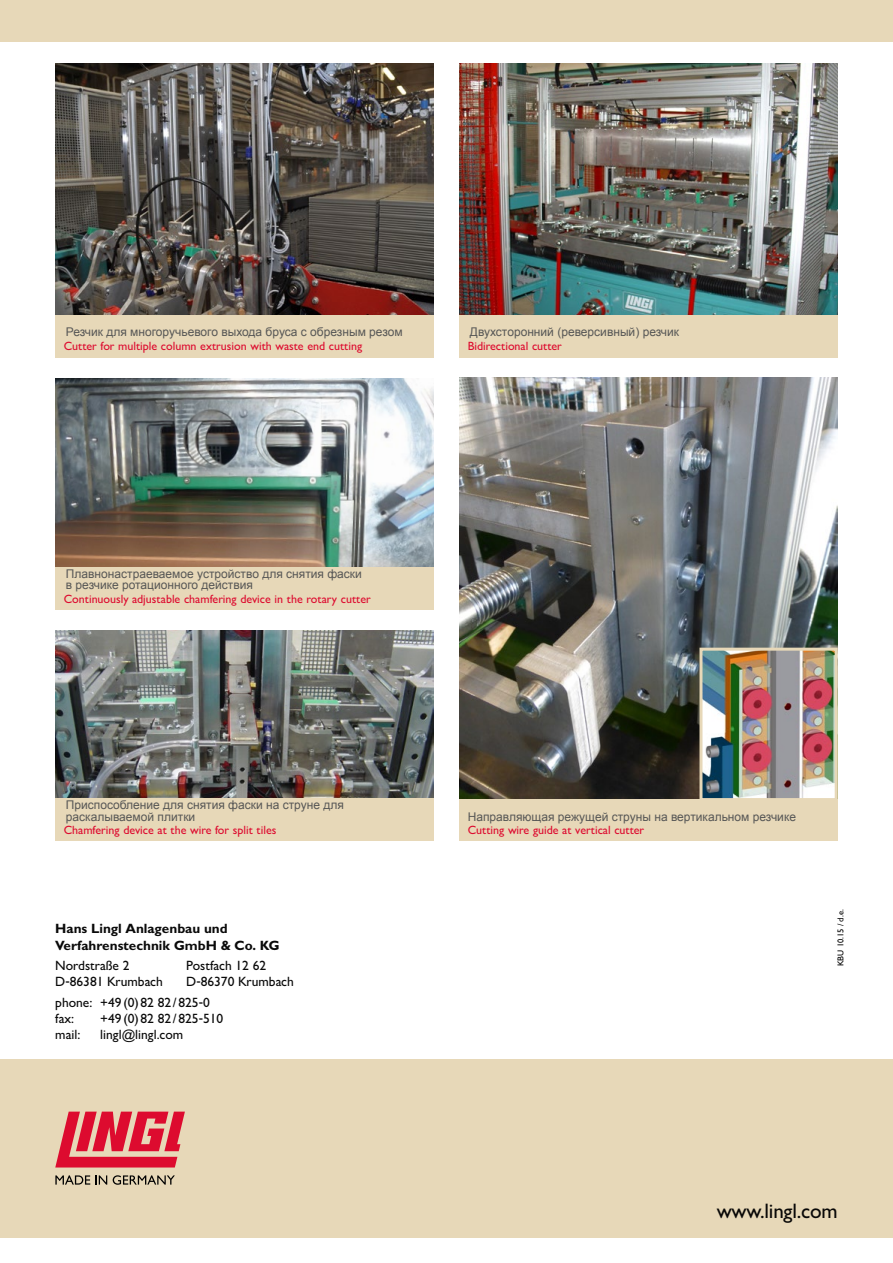
<style>
.page{position:relative;width:893px;height:1263px;background:#fff}
.page>*{position:absolute;margin:0;border:0;box-sizing:border-box;transform-origin:0 0}
.t1{font:500 21px "Gill Sans MT Pro";letter-spacing:-.01em;color:#0a0a0a}
.t2{font:500 13.5px/16.2px "Gill Sans MT Pro";color:#0a0a0a}
.t3{font:700 13.5px/16.2px "Gill Sans MT Pro";color:#0a0a0a}
.t4{font:12px/11.2px "Arial";color:#575756}
.t5{font:500 12px "Gill Sans MT Pro";color:#dd0b2f}
.t6{font:500 8.55px "Gill Sans MT Pro";color:#000}
</style>
<div class="page">
<div style="left:0;top:0;width:893px;height:42px;background:#e7d8b8"></div>
<div style="left:0;top:1059px;width:893px;height:178px;background:#e7d8b8"></div>
<svg style="left:55px;top:1111px;width:130px;height:56px"></svg>
<svg style="left:55px;top:1175px;width:52px;height:9px"></svg>
<svg style="left:113px;top:1175px;width:62px;height:10px"></svg>
<img style="left:55px;top:630px;width:379px;height:168px">
<img style="left:459px;top:63px;width:379px;height:252px">
<img style="left:55px;top:63px;width:379px;height:252px">
<div style="left:459px;top:315px;width:379px;height:42px;background:#e7d8b8"></div>
<div style="left:55px;top:798px;width:379px;height:42px;background:#e7d8b8"></div>
<div style="left:459px;top:798px;width:379px;height:42px;background:#e7d8b8"></div>
<img style="left:55px;top:378px;width:379px;height:189px">
<div style="left:55px;top:315px;width:379px;height:42px;background:#e7d8b8"></div>
<div style="left:55px;top:567px;width:379px;height:42px;background:#e7d8b8"></div>
<img style="left:459px;top:378px;width:379px;height:420px">
<img style="left:698px;top:646px;width:140px;height:153px">
<p class="t4" style="left:66px;top:326px;width:338px">Резчик для многоручьевого выхода бруса с обрезным резом</p>
<p class="t5" style="left:64px;top:339px;width:300px">Cutter for multiple column extrusion with waste end cutting</p>
<p class="t4" style="left:470px;top:326px;width:211px">Двухсторонний (реверсивный) резчик</p>
<p class="t5" style="left:468px;top:339px;width:96px">Bidirectional cutter</p>
<p class="t4" style="left:66px;top:568px;width:297px">Плавнонастраеваемое устройство для снятия фаски в резчике ротационного действия</p>
<p class="t5" style="left:64px;top:592px;width:308px">Continuously adjustable chamfering device in the rotary cutter</p>
<p class="t4" style="left:66px;top:800px;width:279px">Приспособление для снятия фаски на струне для раскалываемой плитки</p>
<p class="t4" style="left:468px;top:811px;width:330px">Направляющая режущей струны на вертикальном резчике</p>
<p class="t5" style="left:64px;top:823px;width:214px">Chamfering device at the wire for split tiles</p>
<p class="t5" style="left:468px;top:823px;width:178px">Cutting wire guide at vertical cutter</p>
<p class="t3" style="left:55px;top:920px;width:226px">Hans Lingl Anlagenbau und<br>Verfahrenstechnik GmbH &amp; Co. KG</p>
<p class="t2" style="left:55px;top:957px;width:109px">Nordstraße 2<br>D-86381 Krumbach</p>
<p class="t2" style="left:55px;top:994px;width:156px">phone: +49(0)82 82 / 825-0 fax:</p>
<p class="t2" style="left:186px;top:957px;width:109px">Postfach 12 62<br>D-86370 Krumbach</p>
<p class="t2" style="left:100px;top:1010px;width:124px">+49(0)82 82 / 825-510</p>
<p class="t2" style="left:55px;top:1026px;width:27px">mail:</p>
<p class="t2" style="left:100px;top:1026px;width:85px">lingl@lingl.com</p>
<p class="t6" style="left:836px;top:966px;width:59px;rotate:-90deg">KBU 10.15 / d.e.</p>
<h1 class="t1" style="left:717px;top:1198px;width:122px">www.lingl.com</h1>
</div>
